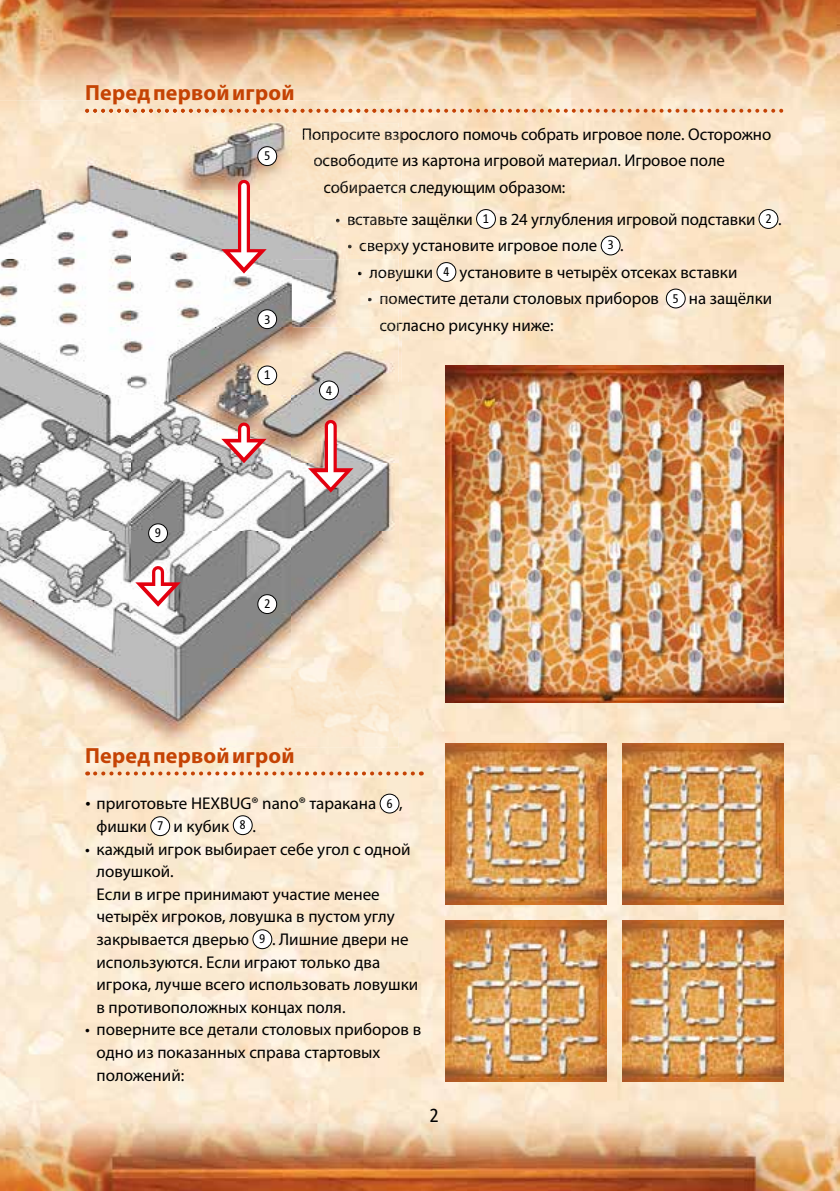
<style>
.page{position:relative;width:840px;height:1191px;background:#fff}
.page>*{position:absolute;margin:0;border:0;box-sizing:border-box;transform-origin:0 0}
.t1{font:700 22px "Myriad Pro";letter-spacing:.01em;color:#c54304}
.t2{font:19.6px "The Sans Cd TF5";color:#000}
.t3{font:17px/22.6px "Myriad Pro";color:#000}
.t4{font:13px "The Sans Cd TF5";color:#000}
.s1{font-family:"The Sans Cd TF5";font-size:13px}
.s2{font-family:"The Sans Cd TF5"}
</style>
<div class="page">
<img style="left:0;top:0;width:839px;height:1191px">
<div style="left:476px;top:209px;width:19px;height:19px;background:#fff;border-radius:50%"></div>
<div style="left:476px;top:209px;width:19px;height:20px;border:1px solid #000;border-radius:50%"></div>
<div style="left:758px;top:209px;width:19px;height:19px;background:#fff;border-radius:50%"></div>
<div style="left:758px;top:209px;width:19px;height:20px;border:1px solid #000;border-radius:50%"></div>
<div style="left:601px;top:236px;width:18px;height:19px;background:#fff;border-radius:50%"></div>
<div style="left:600px;top:236px;width:20px;height:19px;border:1px solid #000;border-radius:50%"></div>
<div style="left:437px;top:262px;width:18px;height:19px;background:#fff;border-radius:50%"></div>
<div style="left:436px;top:262px;width:20px;height:20px;border:1px solid #000;border-radius:50%"></div>
<div style="left:666px;top:289px;width:18px;height:19px;background:#fff;border-radius:50%"></div>
<div style="left:665px;top:289px;width:20px;height:19px;border:1px solid #000;border-radius:50%"></div>
<img style="left:445px;top:365px;width:337px;height:338px">
<svg style="left:95px;top:771px;width:326px;height:4px"></svg>
<div style="left:380px;top:794px;width:19px;height:19px;background:#fff;border-radius:50%"></div>
<div style="left:379px;top:794px;width:20px;height:19px;border:1px solid #000;border-radius:50%"></div>
<div style="left:151px;top:816px;width:18px;height:19px;background:#fff;border-radius:50%"></div>
<div style="left:150px;top:816px;width:20px;height:20px;border:1px solid #000;border-radius:50%"></div>
<div style="left:233px;top:815px;width:19px;height:19px;background:#fff;border-radius:50%"></div>
<div style="left:233px;top:815px;width:19px;height:20px;border:1px solid #000;border-radius:50%"></div>
<div style="left:253px;top:929px;width:19px;height:19px;background:#fff;border-radius:50%"></div>
<div style="left:252px;top:929px;width:20px;height:20px;border:1px solid #000;border-radius:50%"></div>
<img style="left:445px;top:743px;width:161px;height:161px">
<img style="left:445px;top:920px;width:161px;height:161px">
<img style="left:622px;top:743px;width:160px;height:161px">
<img style="left:622px;top:920px;width:160px;height:161px">
<img style="left:0;top:123px;width:398px;height:625px">
<img style="left:86px;top:748px;width:207px;height:1px">
<img style="left:0;top:100px;width:294px;height:23px">
<img style="left:294px;top:100px;width:107px;height:71px">
<img style="left:398px;top:171px;width:3px;height:565px">
<div style="left:302px;top:127px;width:99px;height:16px;background:#fbe5c9"></div>
<img style="left:314px;top:154px;width:87px;height:15px">
<img style="left:324px;top:180px;width:77px;height:16px">
<img style="left:336px;top:213px;width:65px;height:14px">
<svg style="left:398px;top:243px;width:3px;height:12px"></svg>
<svg style="left:398px;top:269px;width:3px;height:12px"></svg>
<img style="left:368px;top:292px;width:33px;height:15px">
<svg style="left:398px;top:322px;width:3px;height:12px"></svg>
<svg style="left:85px;top:109px;width:697px;height:4px;background:#e5a67d"></svg>
<img style="left:86px;top:100px;width:207px;height:5px">
<img style="left:348px;top:243px;width:50px;height:12px">
<img style="left:358px;top:269px;width:40px;height:12px">
<img style="left:380px;top:322px;width:18px;height:12px">
<svg style="left:238px;top:186px;width:12px;height:63px"></svg>
<div style="left:241px;top:186px;width:5px;height:71px;background:#fff"></div>
<svg style="left:221px;top:249px;width:45px;height:24px"></svg>
<svg style="left:324px;top:426px;width:12px;height:42px"></svg>
<div style="left:328px;top:426px;width:5px;height:51px;background:#fff"></div>
<svg style="left:308px;top:468px;width:45px;height:24px"></svg>
<svg style="left:238px;top:428px;width:12px;height:11px"></svg>
<div style="left:241px;top:428px;width:5px;height:19px;background:#fff"></div>
<svg style="left:221px;top:439px;width:45px;height:24px"></svg>
<div style="left:152px;top:572px;width:12px;height:20px;background:#e3000f"></div>
<div style="left:155px;top:572px;width:6px;height:19px;background:#fff"></div>
<svg style="left:135px;top:582px;width:46px;height:25px"></svg>
<div style="left:258px;top:366px;width:18px;height:19px;background:#fff;border-radius:50%"></div>
<div style="left:257px;top:366px;width:20px;height:19px;border:1px solid #000;border-radius:50%"></div>
<div style="left:148px;top:524px;width:19px;height:19px;background:#fff;border-radius:50%"></div>
<div style="left:148px;top:523px;width:20px;height:20px;border:1px solid #000;border-radius:50%"></div>
<div style="left:258px;top:594px;width:18px;height:19px;background:#fff;border-radius:50%"></div>
<div style="left:257px;top:594px;width:20px;height:20px;border:1px solid #000;border-radius:50%"></div>
<div style="left:257px;top:310px;width:19px;height:19px;background:#fff;border-radius:50%"></div>
<div style="left:257px;top:309px;width:20px;height:20px;border:1px solid #000;border-radius:50%"></div>
<div style="left:319px;top:381px;width:19px;height:19px;background:#fff;border-radius:50%"></div>
<div style="left:319px;top:381px;width:19px;height:19px;border:1px solid #000;border-radius:50%"></div>
<div style="left:258px;top:147px;width:18px;height:19px;background:#fff;border-radius:50%"></div>
<div style="left:257px;top:146px;width:20px;height:20px;border:1px solid #000;border-radius:50%"></div>
<img style="left:839px;top:0;width:1px;height:1191px">
<p class="t1" style="left:85px;top:78px;width:211px">Передпервойигрой</p>
<p class="t4" style="left:264px;top:149px;width:7px">5</p>
<p class="t4" style="left:264px;top:313px;width:7px">3</p>
<p class="t3" style="left:301px;top:122px;width:471px">Попросите взрослого помочь собрать игровое поле. Осторожно</p>
<p class="t3" style="left:313px;top:149px;width:413px">освободите из картона игровой материал. Игровое поле</p>
<p class="t3" style="left:323px;top:175px;width:243px">собирается следующим образом:</p>
<p class="t3" style="left:335px;top:207px;width:447px">• вставьте защёлки <span class="s1">1</span> в 24 углубления игровой подставки <span class="s1">2</span> .</p>
<p class="t3" style="left:347px;top:234px;width:278px">• сверху установите игровое поле <span class="s1">3</span> .</p>
<p class="t3" style="left:357px;top:260px;width:381px">• ловушки <span class="s1">4</span> установите в четырёх отсеках вставки</p>
<p class="t3" style="left:379px;top:285px;width:394px;line-height:26.4px;text-indent:-12px">• поместите детали столовых приборов <span class="s1">5</span> на защёлки согласно рисунку ниже:</p>
<p class="t4" style="left:264px;top:369px;width:7px">1</p>
<p class="t4" style="left:326px;top:384px;width:7px">4</p>
<p class="t4" style="left:155px;top:526px;width:7px">9</p>
<p class="t4" style="left:264px;top:597px;width:7px">2</p>
<p class="t1" style="left:85px;top:741px;width:211px">Перед перво игрой</p>
<p class="t3" style="left:96px;top:792px;width:307px;text-indent:-11px"><span class="s2">•</span> приготовьте HEXBUG® nano® таракана <span class="s1">6</span> , фишки <span class="s1">7</span> и кубик <sup>8</sup> .</p>
<p class="t3" style="left:96px;top:837px;width:323px;text-indent:-11px">• каждый игрок выбирает себе угол с одной ловушкой.<br>Если в игре принимают участие менее четырёх игроков, ловушка в пустом углу закрывается дверью <span class="s1">9</span> . Лишние двери не используются. Если играют только два игрока, лучше всего использовать ловушки в противоположных концах поля.</p>
<p class="t3" style="left:96px;top:1018px;width:326px;text-indent:-11px">• поверните все детали столовых приборов в одно из показанных справа стартовых положений:</p>
<p class="t1" style="left:216px;top:741px;width:15px">й</p>
<p class="t2" style="left:429px;top:1105px;width:10px">2</p>
</div>
